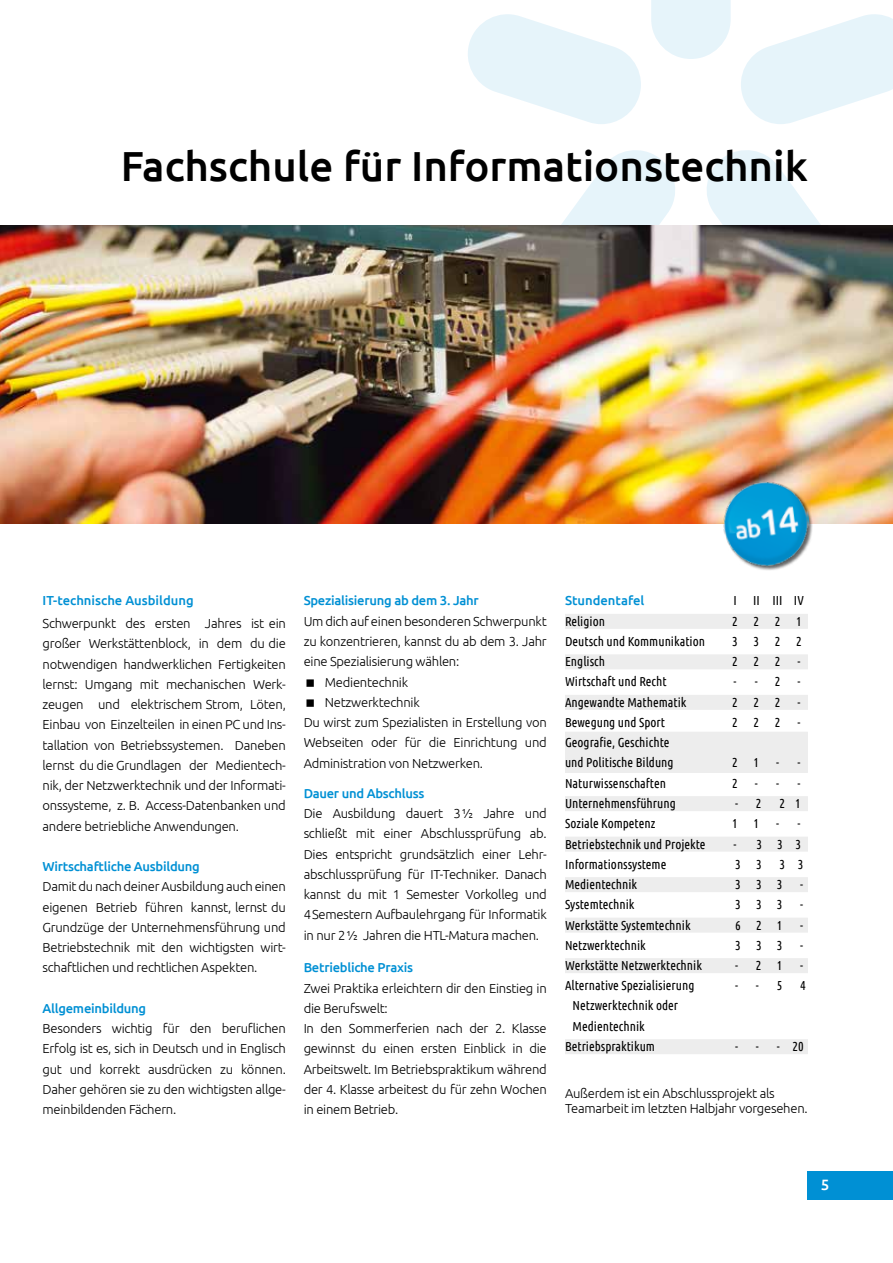
<style>
.page{position:relative;width:893px;height:1263px;background:#fff}
.page>*{position:absolute;margin:0;border:0;box-sizing:border-box;transform-origin:0 0}
.t1{font:500 42px "Ubuntu";color:#000}
.t2{font:500 15px "Ubuntu";color:#fff}
.t3{font:300 13.05px/20.2px "Ubuntu";letter-spacing:-.02em;color:#000;text-align:justify}
.t4{font:13.05px/20.2px "Ubuntu Condensed";color:#000}
.t5{font:500 13.05px "Ubuntu";letter-spacing:-.02em;color:#0090d4}
.t6{font:500 13.05px "Ubuntu";color:#0090d4}
</style>
<div class="page">
<svg style="left:468px;top:0;width:425px;height:124px"></svg>
<svg style="left:561px;top:150px;width:114px;height:75px"></svg>
<svg style="left:707px;top:150px;width:114px;height:75px"></svg>
<img style="left:0;top:225px;width:893px;height:298px">
<img style="left:718px;top:476px;width:96px;height:94px">
<div style="left:808px;top:1171px;width:85px;height:28px;background:#0090d4"></div>
<div style="left:565px;top:614px;width:243px;height:15px;background:#ededed"></div>
<div style="left:565px;top:654px;width:243px;height:15px;background:#ededed"></div>
<div style="left:565px;top:695px;width:243px;height:15px;background:#ededed"></div>
<div style="left:565px;top:732px;width:243px;height:21px;background:#ededed"></div>
<div style="left:565px;top:752px;width:243px;height:21px;background:#ededed"></div>
<div style="left:565px;top:796px;width:243px;height:15px;background:#ededed"></div>
<div style="left:565px;top:837px;width:243px;height:15px;background:#ededed"></div>
<div style="left:565px;top:877px;width:243px;height:15px;background:#ededed"></div>
<div style="left:565px;top:918px;width:243px;height:15px;background:#ededed"></div>
<div style="left:565px;top:958px;width:243px;height:15px;background:#ededed"></div>
<div style="left:565px;top:1039px;width:243px;height:15px;background:#ededed"></div>
<h1 class="t1" style="left:121px;top:140px;width:688px">Fachschule für Informationstechnik</h1>
<p class="t6" style="left:43px;top:593px;width:153px">IT-technische Ausbildung</p>
<p class="t3" style="left:43px;top:613px;width:245px">Schwerpunkt des ersten Jahres ist ein großer Werkstättenblock, in dem du die notwendigen handwerklichen Fertigkeiten lernst: Umgang mit mechanischen Werk&shy;zeugen und elektrischem Strom, Löten, Einbau von Einzelteilen in einen PC und Ins&shy;tallation von Betriebssystemen. Daneben lernst du die Grundlagen der Medientech&shy;nik, der Netzwerktechnik und der Informati&shy;onssysteme, z. B. Access-Datenbanken und andere betriebliche Anwendungen.</p>
<p class="t5" style="left:43px;top:858px;width:159px">Wirtschaftliche Ausbildung</p>
<p class="t3" style="left:43px;top:876px;width:245px">Damit du nach deiner Ausbildung auch einen eigenen Betrieb führen kannst, lernst du Grundzüge der Unternehmensführung und Betriebstechnik mit den wichtigsten wirt&shy;schaftlichen und rechtlichen Aspekten.</p>
<p class="t5" style="left:43px;top:1000px;width:105px">Allgemeinbildung</p>
<p class="t3" style="left:43px;top:1018px;width:245px">Besonders wichtig für den beruflichen Erfolg ist es, sich in Deutsch und in Englisch gut und korrekt ausdrücken zu können.<br>Daher gehören sie zu den wichtigsten allge&shy;meinbildenden Fächern.</p>
<p class="t5" style="left:304px;top:593px;width:177px">Spezialisierung ab dem 3. Jahr</p>
<p class="t3" style="left:304px;top:611px;width:245px">Um dich auf einen besonderen Schwerpunkt</p>
<p class="t3" style="left:304px;top:631px;width:245px">zu konzentrieren, kannst du ab dem 3. Jahr</p>
<p class="t3" style="left:304px;top:651px;width:157px">eine Spezialisierung wählen:</p>
<p class="t3" style="left:325px;top:671px;width:85px">Medientechnik</p>
<p class="t3" style="left:325px;top:692px;width:96px">Netzwerktechnik</p>
<p class="t3" style="left:304px;top:712px;width:245px">Du wirst zum Spezialisten in Erstellung von</p>
<p class="t3" style="left:304px;top:732px;width:245px">Webseiten oder für die Einrichtung und</p>
<p class="t3" style="left:304px;top:752px;width:181px">Administration von Netzwerken.</p>
<p class="t5" style="left:304px;top:785px;width:122px">Dauer und Abschluss</p>
<p class="t3" style="left:304px;top:803px;width:245px">Die Ausbildung dauert 3½ Jahre und schließt mit einer Abschlussprüfung ab.<br>Dies entspricht grundsätzlich einer Lehr&shy;abschlussprüfung für IT-Techniker. Danach kannst du mit 1 Semester Vorkolleg und 4Semestern Aufbaulehrgang für Informatik in nur 2½ Jahren die HTL-Matura machen.</p>
<p class="t5" style="left:304px;top:959px;width:111px">Betriebliche Praxis</p>
<p class="t3" style="left:304px;top:977px;width:245px;text-align:left">Zwei Praktika erleichtern dir den Einstieg in die Berufswelt:<br>In den Sommerferien nach der 2. Klasse gewinnst du einen ersten Einblick in die Arbeitswelt. Im Betriebspraktikum während der 4. Klasse arbeitest du für zehn Wochen in einem Betrieb.</p>
<p class="t6" style="left:565px;top:593px;width:81px">Stundentafel</p>
<p class="t4" style="left:733px;top:590px;width:72px">I II III IV</p>
<p class="t4" style="left:565px;top:610px;width:42px">Religion</p>
<p class="t4" style="left:732px;top:610px;width:71px">2221</p>
<p class="t4" style="left:565px;top:631px;width:142px">Deutsch und Kommunikation</p>
<p class="t4" style="left:732px;top:631px;width:71px">3322</p>
<p class="t4" style="left:565px;top:651px;width:42px">Englisch</p>
<p class="t4" style="left:732px;top:651px;width:50px">222</p>
<p class="t4" style="left:797px;top:651px;width:5px">-</p>
<p class="t4" style="left:565px;top:671px;width:103px">Wirtschaft und Recht</p>
<p class="t4" style="left:734px;top:671px;width:26px">- -</p>
<p class="t4" style="left:775px;top:671px;width:7px">2</p>
<p class="t4" style="left:797px;top:671px;width:5px">-</p>
<p class="t4" style="left:565px;top:691px;width:123px">Angewandte Mathematik</p>
<p class="t4" style="left:732px;top:691px;width:50px">222</p>
<p class="t4" style="left:797px;top:691px;width:5px">-</p>
<p class="t4" style="left:565px;top:712px;width:101px">Bewegung und Sport</p>
<p class="t4" style="left:732px;top:712px;width:50px">222</p>
<p class="t4" style="left:797px;top:712px;width:5px">-</p>
<p class="t4" style="left:565px;top:732px;width:110px">Geografie, Geschichte und Politische Bildung</p>
<p class="t4" style="left:732px;top:752px;width:28px">2 1</p>
<p class="t4" style="left:776px;top:752px;width:26px">- -</p>
<p class="t4" style="left:565px;top:772px;width:103px">Naturwissenschaften</p>
<p class="t4" style="left:732px;top:772px;width:7px">2</p>
<p class="t4" style="left:755px;top:772px;width:26px">- -</p>
<p class="t4" style="left:797px;top:772px;width:5px">-</p>
<p class="t4" style="left:565px;top:793px;width:112px">Unternehmensführung</p>
<p class="t4" style="left:735px;top:793px;width:28px">- 2</p>
<p class="t4" style="left:779px;top:793px;width:23px">2 1</p>
<p class="t4" style="left:565px;top:813px;width:92px">Soziale Kompetenz</p>
<p class="t4" style="left:732px;top:813px;width:28px">1 1</p>
<p class="t4" style="left:776px;top:813px;width:26px">- -</p>
<p class="t4" style="left:565px;top:833px;width:142px">Betriebstechnik und Projekte</p>
<p class="t4" style="left:734px;top:833px;width:69px">- 3 3 3</p>
<p class="t4" style="left:565px;top:853px;width:103px">Informationssysteme</p>
<p class="t4" style="left:735px;top:853px;width:28px">3 3</p>
<p class="t4" style="left:779px;top:853px;width:25px">3 3</p>
<p class="t4" style="left:565px;top:874px;width:74px">Medientechnik</p>
<p class="t4" style="left:735px;top:874px;width:49px">3 3 3</p>
<p class="t4" style="left:800px;top:874px;width:5px">-</p>
<p class="t4" style="left:565px;top:894px;width:71px">Systemtechnik</p>
<p class="t4" style="left:735px;top:894px;width:49px">3 3 3</p>
<p class="t4" style="left:800px;top:894px;width:5px">-</p>
<p class="t4" style="left:565px;top:914px;width:127px">Werkstätte Systemtechnik</p>
<p class="t4" style="left:735px;top:914px;width:49px">6 2 1</p>
<p class="t4" style="left:800px;top:914px;width:5px">-</p>
<p class="t4" style="left:565px;top:934px;width:82px">Netzwerktechnik</p>
<p class="t4" style="left:735px;top:934px;width:49px">3 3 3</p>
<p class="t4" style="left:800px;top:934px;width:5px">-</p>
<p class="t4" style="left:565px;top:955px;width:138px">Werkstätte Netzwerktechnik</p>
<p class="t4" style="left:735px;top:955px;width:49px">- 2 1</p>
<p class="t4" style="left:800px;top:955px;width:5px">-</p>
<p class="t4" style="left:565px;top:975px;width:131px">Alternative Spezialisierung</p>
<p class="t4" style="left:735px;top:975px;width:25px">- -</p>
<p class="t4" style="left:777px;top:975px;width:7px">5</p>
<p class="t4" style="left:800px;top:975px;width:7px">4</p>
<p class="t4" style="left:573px;top:995px;width:107px">Netzwerktechnik oder</p>
<p class="t4" style="left:573px;top:1015px;width:74px">Medientechnik</p>
<p class="t4" style="left:565px;top:1036px;width:92px">Betriebspraktikum</p>
<p class="t4" style="left:735px;top:1036px;width:25px">- -</p>
<p class="t4" style="left:777px;top:1036px;width:28px">- 20</p>
<p class="t3" style="left:565px;top:1085px;width:244px;line-height:15px">Außerdem ist ein Abschlussprojekt als<br>Teamarbeit im letzten Halbjahr vorgesehen.</p>
<p class="t2" style="left:821px;top:1175px;width:10px">5</p>
</div>
